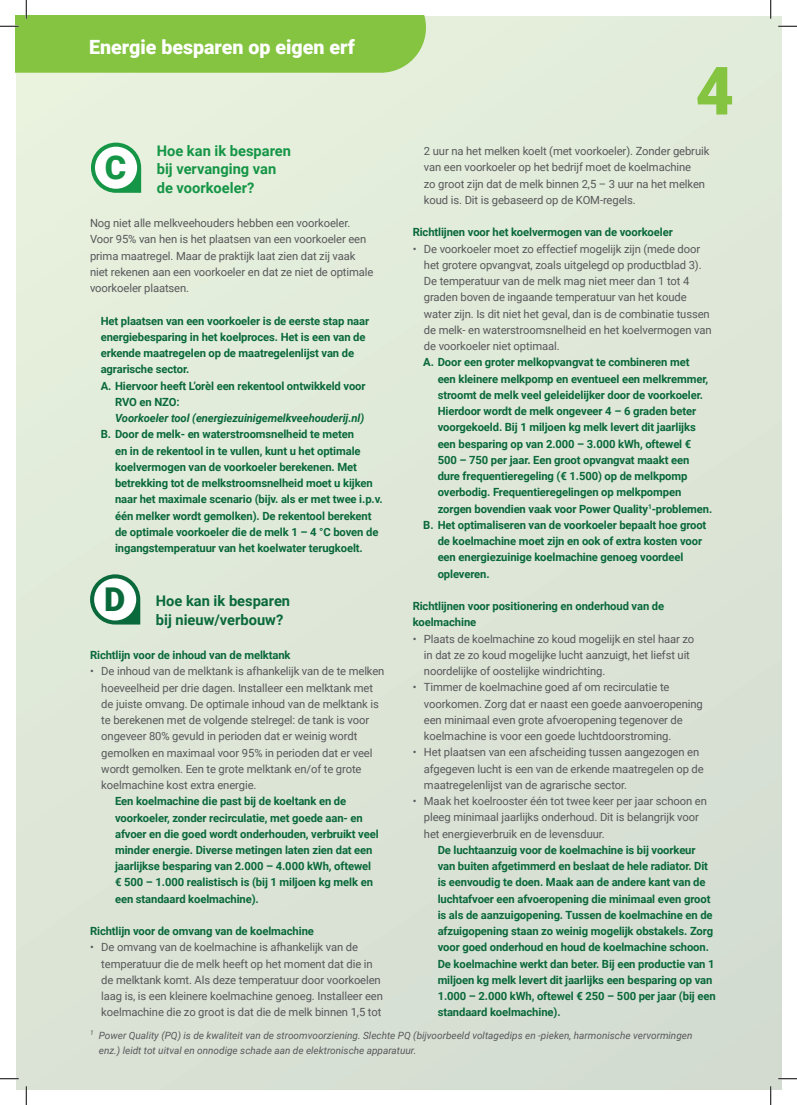
<style>
.page{position:relative;width:797px;height:1105px;background:#fff}
.page>*{position:absolute;margin:0;border:0;box-sizing:border-box;transform-origin:0 0}
.t1{font:900 66.75px "Roboto";color:#84c440}
.t2{font:900 32.75px "Roboto";color:#159546}
.t3{font:900 32.75px "Roboto";color:#0a693b}
.t4{font:900 19.62px "Roboto";color:#fff}
.t5{font:700 14.62px/18.4px "Roboto";color:#159546}
.t6{font:700 14.62px/18.4px "Roboto";color:#0a693b}
.t7{font:700 11.25px/16.2px "Roboto";letter-spacing:-.01em;color:#0a693b}
.t8{font:11.25px/16.2px "Roboto";letter-spacing:-.01em;color:#57585a}
.t9{font:italic 700 11.25px "Roboto";letter-spacing:-.01em;color:#0a693b}
.t10{font:italic 10px/15px "Roboto";color:#57585a}
</style>
<div class="page">
<div style="left:17px;top:17px;width:764px;height:1072px;background:#dee6d7"></div>
<svg style="left:91px;top:143px;width:50px;height:50px"></svg>
<div style="left:95px;top:147px;width:42px;height:42px;background:#fff;border-radius:50%"></div>
<svg style="left:90px;top:574px;width:50px;height:50px"></svg>
<div style="left:94px;top:578px;width:42px;height:42px;background:#fff;border-radius:50%"></div>
<svg style="left:778px;top:25px;width:19px;height:2px"></svg>
<svg style="left:0;top:1078px;width:19px;height:1px"></svg>
<svg style="left:778px;top:1078px;width:19px;height:1px"></svg>
<svg style="left:0;top:0;width:426px;height:73px"></svg>
<svg style="left:25px;top:1086px;width:2px;height:19px"></svg>
<svg style="left:770px;top:0;width:1px;height:19px"></svg>
<svg style="left:770px;top:1086px;width:1px;height:19px"></svg>
<h3 class="t4" style="left:89px;top:34px;width:267px">Energie besparen op eigen erf</h3>
<h2 class="t2" style="left:105px;top:144px;width:23px">C</h2>
<p class="t5" style="left:157px;top:141px;width:136px">Hoe kan ik besparen bij vervanging van de voorkoeler?</p>
<p class="t8" style="left:90px;top:215px;width:285px">Nog niet alle melkveehouders hebben een voorkoeler.<br>Voor 95% van hen is het plaatsen van een voorkoeler een prima maatregel. Maar de praktijk laat zien dat zij vaak niet rekenen aan een voorkoeler en dat ze niet de optimale voorkoeler plaatsen.</p>
<p class="t7" style="left:101px;top:312px;width:270px">Het plaatsen van een voorkoeler is de eerste stap naar</p>
<p class="t7" style="left:101px;top:328px;width:266px">energiebesparing in het koelproces. Het is een van de</p>
<p class="t7" style="left:101px;top:345px;width:255px">erkende maatregelen op de maatregelenlijst van de</p>
<p class="t7" style="left:101px;top:361px;width:90px">agrarische sector.</p>
<p class="t7" style="left:101px;top:377px;width:266px">A. Hiervoor heeft L’orèl een rekentool ontwikkeld voor</p>
<p class="t7" style="left:115px;top:393px;width:66px">RVO en NZO:</p>
<p class="t9" style="left:115px;top:410px;width:251px">Voorkoeler tool (energiezuinigemelkveehouderij.nl)</p>
<p class="t7" style="left:115px;top:426px;width:269px;text-indent:-14px">B. Door de melk- en waterstroomsnelheid te meten<br>en in de rekentool in te vullen, kunt u het optimale koelvermogen van de voorkoeler berekenen. Met betrekking tot de melkstroomsnelheid moet u kijken naar het maximale scenario (bijv. als er met twee i.p.v. één melker wordt gemolken). De rekentool berekent de optimale voorkoeler die de melk 1 – 4 °C boven de ingangstemperatuur van het koelwater terugkoelt.</p>
<h2 class="t3" style="left:104px;top:576px;width:23px">D</h2>
<p class="t6" style="left:156px;top:591px;width:136px">Hoe kan ik besparen bij nieuw/verbouw?</p>
<p class="t7" style="left:90px;top:646px;width:202px">Richtlijn voor de inhoud van de melktank</p>
<p class="t8" style="left:101px;top:663px;width:285px;text-indent:-11px">• De inhoud van de melktank is afhankelijk van de te melken hoeveelheid per drie dagen. Installeer een melktank met de juiste omvang. De optimale inhoud van de melktank is te berekenen met de volgende stelregel: de tank is voor ongeveer 80% gevuld in perioden dat er weinig wordt gemolken en maximaal voor 95% in perioden dat er veel wordt gemolken. Een te grote melktank en/of te grote koelmachine kost extra energie.</p>
<p class="t7" style="left:115px;top:793px;width:265px">Een koelmachine die past bij de koeltank en de voorkoeler, zonder recirculatie, met goede aan- en afvoer en die goed wordt onderhouden, verbruikt veel minder energie. Diverse metingen laten zien dat een jaarlijkse besparing van 2.000 – 4.000 kWh, oftewel € 500 – 1.000 realistisch is (bij 1 miljoen kg melk en een standaard koelmachine).</p>
<p class="t7" style="left:90px;top:923px;width:225px">Richtlijn voor de omvang van de koelmachine</p>
<p class="t8" style="left:101px;top:939px;width:283px;text-indent:-11px">• De omvang van de koelmachine is afhankelijk van de temperatuur die de melk heeft op het moment dat die in de melktank komt. Als deze temperatuur door voorkoelen laag is, is een kleinere koelmachine genoeg. Installeer een koelmachine die zo groot is dat die de melk binnen 1,5 tot</p>
<h1 class="t1" style="left:695px;top:44px;width:40px">4</h1>
<p class="t8" style="left:424px;top:143px;width:287px">2 uur na het melken koelt (met voorkoeler). Zonder gebruik van een voorkoeler op het bedrijf moet de koelmachine<br>zo groot zijn dat de melk binnen 2,5 – 3 uur na het melken koud is. Dit is gebaseerd op de KOM-regels.</p>
<p class="t7" style="left:412px;top:224px;width:261px">Richtlijnen voor het koelvermogen van de voorkoeler</p>
<p class="t8" style="left:424px;top:240px;width:289px;text-indent:-11px">• De voorkoeler moet zo effectief mogelijk zijn (mede door het grotere opvangvat, zoals uitgelegd op productblad 3).<br>De temperatuur van de melk mag niet meer dan 1 tot 4 graden boven de ingaande temperatuur van het koude water zijn. Is dit niet het geval, dan is de combinatie tussen de melk- en waterstroomsnelheid en het koelvermogen van de voorkoeler niet optimaal.</p>
<p class="t7" style="left:423px;top:354px;width:268px">A. Door een groter melkopvangvat te combineren met</p>
<p class="t7" style="left:437px;top:370px;width:272px">een kleinere melkpomp en eventueel een melkremmer,</p>
<p class="t7" style="left:437px;top:386px;width:267px">stroomt de melk veel geleidelijker door de voorkoeler.</p>
<p class="t7" style="left:437px;top:403px;width:260px">Hierdoor wordt de melk ongeveer 4 – 6 graden beter</p>
<p class="t7" style="left:437px;top:419px;width:259px">voorgekoeld. Bij 1 miljoen kg melk levert dit jaarlijks</p>
<p class="t7" style="left:437px;top:435px;width:255px">een besparing op van 2.000 – 3.000 kWh, oftewel €</p>
<p class="t7" style="left:437px;top:451px;width:253px">500 – 750 per jaar. Een groot opvangvat maakt een</p>
<p class="t7" style="left:437px;top:468px;width:251px">dure frequentieregeling (€ 1.500) op de melkpomp</p>
<p class="t7" style="left:437px;top:484px;width:245px">overbodig. Frequentieregelingen op melkpompen</p>
<p class="t7" style="left:437px;top:500px;width:276px">zorgen bovendien vaak voor Power Quality<sup>1</sup>-problemen.</p>
<p class="t7" style="left:423px;top:516px;width:284px">B. Het optimaliseren van de voorkoeler bepaalt hoe groot</p>
<p class="t7" style="left:437px;top:533px;width:266px">de koelmachine moet zijn en ook of extra kosten voor</p>
<p class="t7" style="left:437px;top:549px;width:247px">een energiezuinige koelmachine genoeg voordeel</p>
<p class="t7" style="left:437px;top:565px;width:54px">opleveren.</p>
<p class="t7" style="left:412px;top:598px;width:253px">Richtlijnen voor positionering en onderhoud van de koelmachine</p>
<p class="t8" style="left:424px;top:630px;width:272px;text-indent:-11px">• Plaats de koelmachine zo koud mogelijk en stel haar zo in dat ze zo koud mogelijke lucht aanzuigt, het liefst uit noordelijke of oostelijke windrichting.</p>
<p class="t8" style="left:424px;top:679px;width:280px;text-indent:-11px">• Timmer de koelmachine goed af om recirculatie te voorkomen. Zorg dat er naast een goede aanvoeropening een minimaal even grote afvoeropening tegenover de koelmachine is voor een goede luchtdoorstroming.</p>
<p class="t8" style="left:424px;top:744px;width:281px;text-indent:-11px">• Het plaatsen van een afscheiding tussen aangezogen en afgegeven lucht is een van de erkende maatregelen op de maatregelenlijst van de agrarische sector.</p>
<p class="t8" style="left:424px;top:793px;width:284px;text-indent:-11px">• Maak het koelrooster één tot twee keer per jaar schoon en pleeg minimaal jaarlijks onderhoud. Dit is belangrijk voor het energieverbruik en de levensduur.</p>
<p class="t7" style="left:437px;top:841px;width:279px">De luchtaanzuig voor de koelmachine is bij voorkeur van buiten afgetimmerd en beslaat de hele radiator. Dit is eenvoudig te doen. Maak aan de andere kant van de luchtafvoer een afvoeropening die minimaal even groot is als de aanzuigopening. Tussen de koelmachine en de afzuigopening staan zo weinig mogelijk obstakels. Zorg voor goed onderhoud en houd de koelmachine schoon.<br>De koelmachine werkt dan beter. Bij een productie van 1 miljoen kg melk levert dit jaarlijks een besparing op van 1.000 – 2.000 kWh, oftewel € 250 – 500 per jaar (bij een standaard koelmachine).</p>
<p class="t10" style="left:99px;top:1027px;width:595px;text-indent:-9px"><sup>1</sup> Power Quality (PQ) is de kwaliteit van de stroomvoorziening. Slechte PQ (bijvoorbeeld voltagedips en -pieken, harmonische vervormingen enz.) leidt tot uitval en onnodige schade aan de elektronische apparatuur.</p>
</div>
